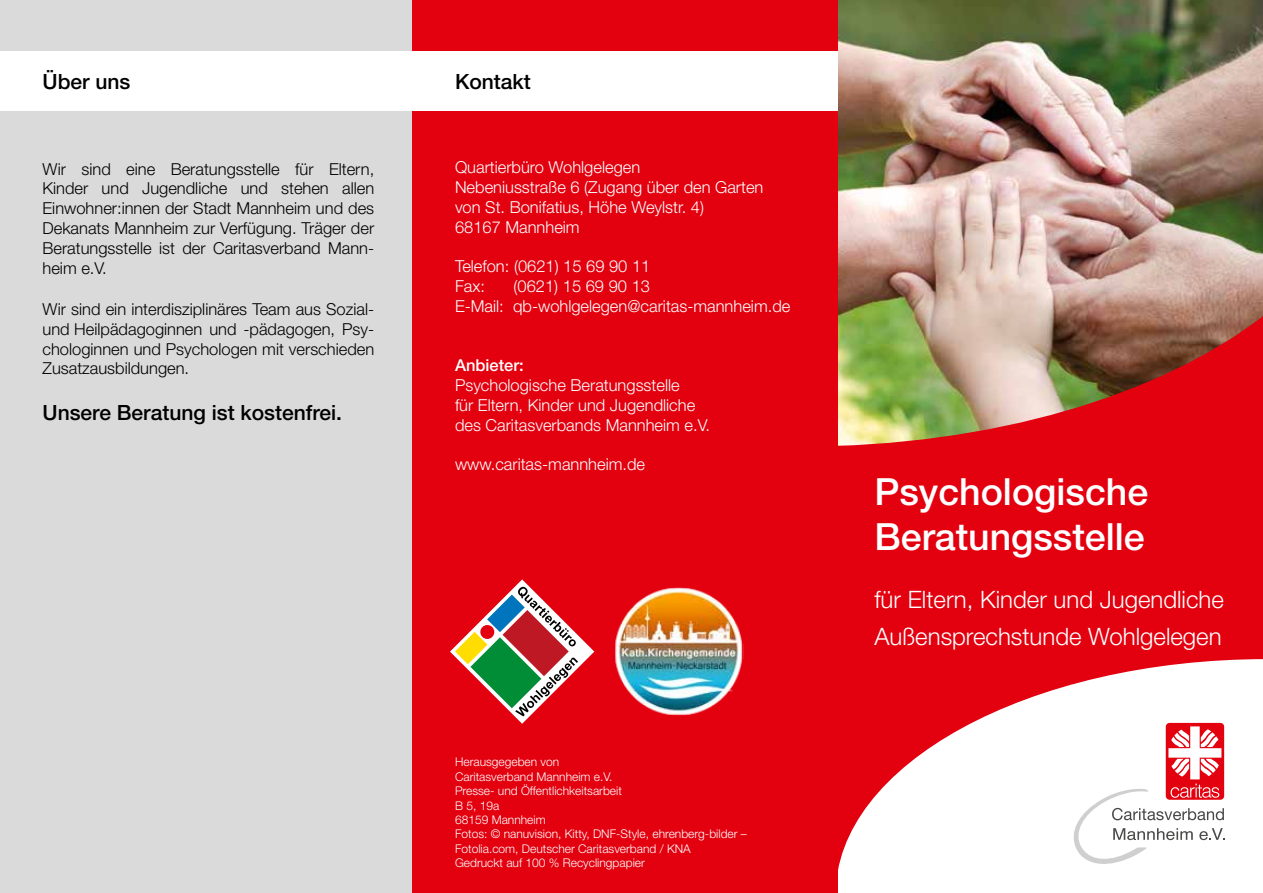
<style>
.page{position:relative;width:1263px;height:893px;background:#fff}
.page>*{position:absolute;margin:0;border:0;box-sizing:border-box;transform-origin:0 0}
.t1{font:500 37.5px/45px "Helvetica Neue";color:#fff}
.t2{font:300 24px/37.3px "Helvetica Neue";color:#fff}
.t3{font:500 21px "Helvetica Neue";color:#000}
.t4{font:300 16.5px/19.8px "Helvetica Neue";color:#000;text-align:justify}
.t5{font:300 16.5px/19.8px "Helvetica Neue";color:#fff}
.t6{font:500 16.5px "Helvetica Neue";color:#fff}
.t7{font:300 12px/14.4px "Helvetica Neue";color:#fff}
</style>
<div class="page">
<div style="left:827px;top:0;width:436px;height:893px;background:#e3000f"></div>
<svg style="left:838px;top:659px;width:425px;height:234px;fill:#fff"></svg>
<div style="left:0;top:0;width:412px;height:893px;background:#dadada"></div>
<img style="left:838px;top:0;width:425px;height:446px">
<div style="left:412px;top:0;width:426px;height:893px;background:#e3000f"></div>
<div style="left:0;top:51px;width:838px;height:60px;background:#fff"></div>
<div style="left:1166px;top:723px;width:58px;height:77px;background:#e3000f;border-radius:4px"></div>
<svg style="left:1074px;top:726px;width:151px;height:138px;background:#f2d7d9"></svg>
<img style="left:615px;top:587px;width:128px;height:129px">
<svg style="left:450px;top:579px;width:144px;height:145px"></svg>
<div style="left:480px;top:625px;width:14px;height:14px;background:#e3000f;border-radius:50%"></div>
<p class="t3" style="left:43px;top:69px;width:89px">Über uns</p>
<p class="t4" style="left:43px;top:158px;width:333px">Wir sind eine Beratungsstelle für Eltern, Kinder und Jugendliche und stehen allen Einwohner:innen der Stadt Mannheim und des Dekanats Mannheim zur Verfügung. Träger der Beratungsstelle ist der Caritasverband Mann&shy;heim e.V.</p>
<p class="t4" style="left:43px;top:299px;width:333px">Wir sind ein interdisziplinäres Team aus Sozial&shy;und Heilpädagoginnen und -pädagogen, Psy&shy;chologinnen und Psychologen mit verschieden Zusatzausbildungen.</p>
<p class="t3" style="left:43px;top:400px;width:301px">Unsere Beratung ist kostenfrei.</p>
<p class="t3" style="left:455px;top:69px;width:77px">Kontakt</p>
<p class="t5" style="left:455px;top:157px;width:310px">Quartierbüro Wohlgelegen<br>Nebeniusstraße 6 (Zugang über den Garten von St. Bonifatius, Höhe Weylstr. 4)<br>68167 Mannheim</p>
<p class="t5" style="left:455px;top:256px;width:197px">Telefon: (0621) 15 69 90 11<br>Fax:</p>
<p class="t5" style="left:455px;top:276px;width:337px;text-indent:59px">(0621) 15 69 90 13<br>E-Mail: qb-wohlgelegen@caritas-mannheim.de</p>
<p class="t6" style="left:455px;top:356px;width:70px">Anbieter:</p>
<p class="t5" style="left:455px;top:375px;width:256px">Psychologische Beratungsstelle<br>für Eltern, Kinder und Jugendliche des Caritasverbands Mannheim e.V.</p>
<p class="t5" style="left:455px;top:454px;width:192px">www.caritas-mannheim.de</p>
<p class="t7" style="left:455px;top:755px;width:293px">Herausgegeben von<br>Caritasverband Mannheim e.V.<br>Presse- und Öffentlichkeitsarbeit<br>B 5, 19a<br>68159 Mannheim<br>Fotos: © nanuvision, Kitty, DNF-Style, ehrenberg-bilder –<br>Fotolia.com, Deutscher Caritasverband / KNA<br>Gedruckt auf 100 % Recyclingpapier</p>
<h1 class="t1" style="left:874px;top:469px;width:275px">Psychologische<br>Beratungsstelle</h1>
<h2 class="t2" style="left:874px;top:580px;width:351px">für Eltern, Kinder und Jugendliche<br>Außensprechstunde Wohlgelegen</h2>
</div>
